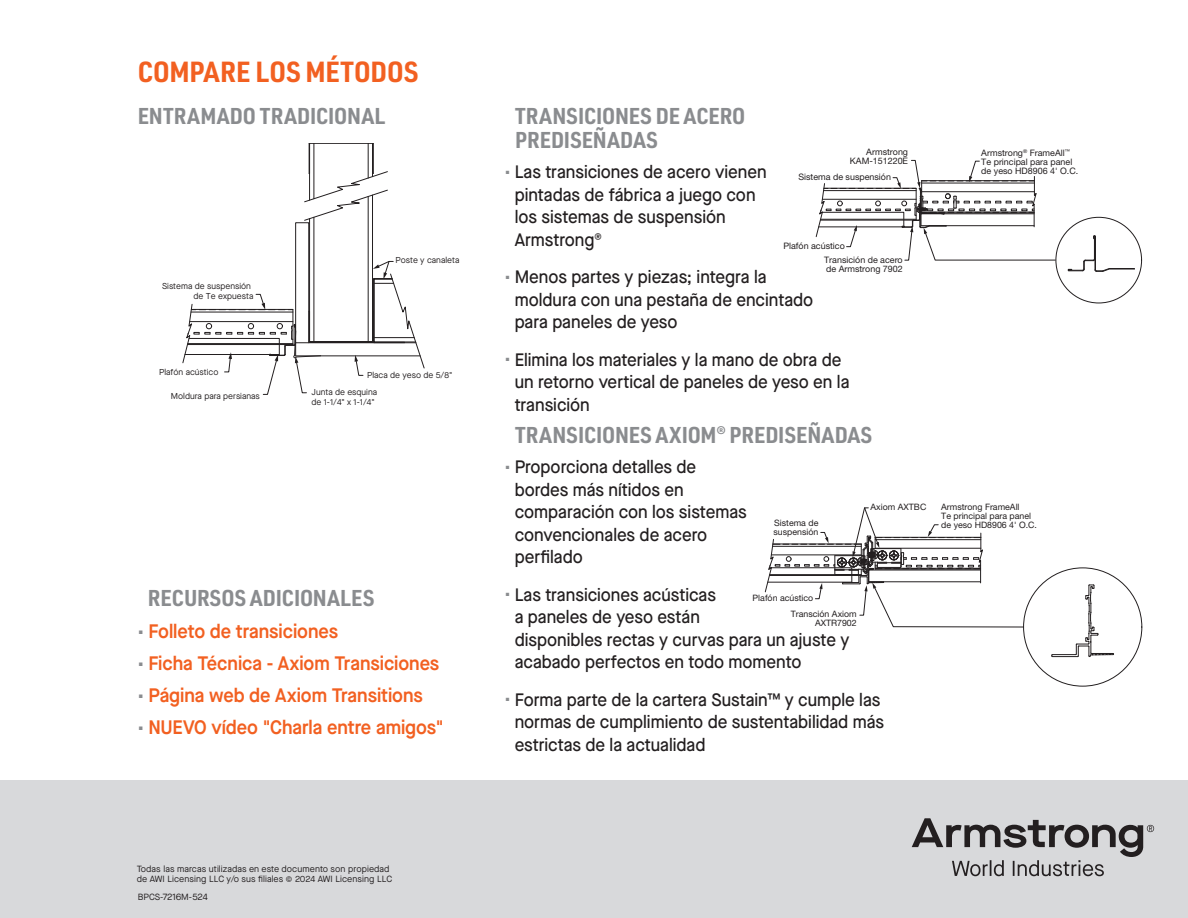
<style>
.page{position:relative;width:1188px;height:918px;background:#fff}
.page>*{position:absolute;margin:0;border:0;box-sizing:border-box;transform-origin:0 0}
.t1{font:700 28.5px "URWDIN Semi Cond";letter-spacing:.005em;color:#f26021}
.t2{font:700 22.5px/24px "URWDIN Semi Cond";letter-spacing:.005em;color:#8a8c8f}
.t3{font:600 19.5px/32.1px "Maison Neue";letter-spacing:-.005em;color:#f26021;scale:.95 1}
.t4{font:500 18px/22.5px "Maison Neue";color:#231f20;scale:.95 1}
.t5{font:9px/10.5px "Maison Neue";letter-spacing:.01em;color:#231f20}
.t6{font:8.85px/8.9px "Helvetica Neue LT Std";color:#231f20}
.t7{font:8.55px/9.8px "Maison Neue";color:#231f20;text-align:right}
</style>
<div class="page">
<div style="left:0;top:780px;width:1188px;height:138px;background:#d8d9db"></div>
<svg style="left:912px;top:818px;width:242px;height:58px"></svg>
<svg style="left:1051px;top:585px;width:63px;height:72px"></svg>
<svg style="left:765px;top:508px;width:259px;height:119px"></svg>
<svg style="left:1068px;top:235px;width:67px;height:37px"></svg>
<svg style="left:816px;top:160px;width:240px;height:100px"></svg>
<div style="left:295px;top:222px;width:14px;height:121px;border:1px solid #231f20"></div>
<hr style="left:309px;top:219px;width:1px;height:123px;background:#231f20">
<hr style="left:372px;top:195px;width:1px;height:147px;background:#231f20">
<hr style="left:314px;top:217px;width:1px;height:125px;background:#231f20">
<hr style="left:368px;top:197px;width:1px;height:145px;background:#231f20">
<svg style="left:304px;top:144px;width:84px;height:77px"></svg>
<svg style="left:182px;top:261px;width:243px;height:134px"></svg>
<h1 class="t1" style="left:138px;top:52px;width:282px">COMPARE LOS MÉTODOS</h1>
<p class="t2" style="left:138px;top:103px;width:249px">ENTRAMADO TRADICIONAL</p>
<p class="t7" style="left:162px;top:281px;width:93px">Sistema de suspensión de Te expuesta</p>
<p class="t7" style="left:396px;top:255px;width:65px">Poste y canaleta</p>
<p class="t7" style="left:159px;top:367px;width:61px">Plafón acústico</p>
<p class="t7" style="left:171px;top:391px;width:90px">Moldura para persianas</p>
<p class="t7" style="left:312px;top:388px;width:67px;text-align:left">Junta de esquina de 1-1/4" x 1-1/4"</p>
<p class="t7" style="left:367px;top:370px;width:87px">Placa de yeso de 5/8"</p>
<p class="t2" style="left:148px;top:585px;width:228px">RECURSOS ADICIONALES</p>
<p class="t3" style="left:138px;top:615px;width:323px"><sup>.</sup> Folleto de transiciones<br><sup>.</sup> Ficha Técnica - Axiom Transiciones <sup>.</sup> Página web de Axiom Transitions<br><sup>.</sup> NUEVO vídeo "Charla entre amigos"</p>
<p class="t5" style="left:137px;top:863px;width:257px">Todas las marcas utilizadas en este documento son propiedad de AWI Licensing LLC y/o sus filiales © 2024 AWI Licensing LLC</p>
<p class="t5" style="left:138px;top:891px;width:71px">BPCS-7216M-524</p>
<p class="t2" style="left:515px;top:103px;width:232px">TRANSICIONES DE ACERO<br>PREDISEÑADAS</p>
<p class="t4" style="left:515px;top:161px;width:267px;text-indent:-10px"><sup>.</sup> Las transiciones de acero vienen pintadas de fábrica a juego con los sistemas de suspensión<br>Armstrong<sup>®</sup></p>
<p class="t4" style="left:515px;top:265px;width:316px;text-indent:-10px"><sup>.</sup> Menos partes y piezas; integra la moldura con una pestaña de encintado para paneles de yeso</p>
<p class="t4" style="left:515px;top:348px;width:354px;text-indent:-10px"><sup>.</sup> Elimina los materiales y la mano de obra de un retorno vertical de paneles de yeso en la transición</p>
<p class="t6" style="left:850px;top:147px;width:60px;text-align:right">Armstrong<br>KAM-151220E</p>
<p class="t6" style="left:798px;top:172px;width:94px">Sistema de suspensión</p>
<p class="t6" style="left:783px;top:241px;width:63px">Plafón acústico</p>
<p class="t6" style="left:824px;top:256px;width:80px">Transición de acero de Armstrong 7902</p>
<p class="t2" style="left:515px;top:422px;width:359px">TRANSICIONES AXIOM<sup>®</sup> PREDISEÑADAS</p>
<p class="t4" style="left:515px;top:456px;width:246px;text-indent:-10px"><sup>.</sup> Proporciona detalles de bordes más nítidos en comparación con los sistemas convencionales de acero perfilado</p>
<p class="t4" style="left:515px;top:583px;width:354px;text-indent:-10px"><sup>.</sup> Las transiciones acústicas<br>a paneles de yeso están<br>disponibles rectas y curvas para un ajuste y acabado perfectos en todo momento</p>
<p class="t4" style="left:515px;top:688px;width:390px;text-indent:-10px"><sup>.</sup> Forma parte de la cartera Sustain™ y cumple las normas de cumplimiento de sustentabilidad más estrictas de la actualidad</p>
<p class="t6" style="left:871px;top:503px;width:57px">Axiom AXTBC</p>
<p class="t6" style="left:774px;top:519px;width:46px">Sistema de suspensión</p>
<p class="t6" style="left:791px;top:590px;width:67px;line-height:15.8px;text-indent:-38px">Plafón acústico<br>Transción Axiom</p>
<p class="t6" style="left:815px;top:618px;width:43px">AXTR7902</p>
<p class="t6" style="left:981px;top:148px;width:98px">Armstrong<sup>®</sup> FrameAll<sup>™<br></sup>Te principal para panel de yeso HD8906 4' O.C.</p>
<p class="t6" style="left:941px;top:503px;width:97px">Armstrong FrameAll<br>Te principal para panel de yeso HD8906 4' O.C.</p>
</div>
